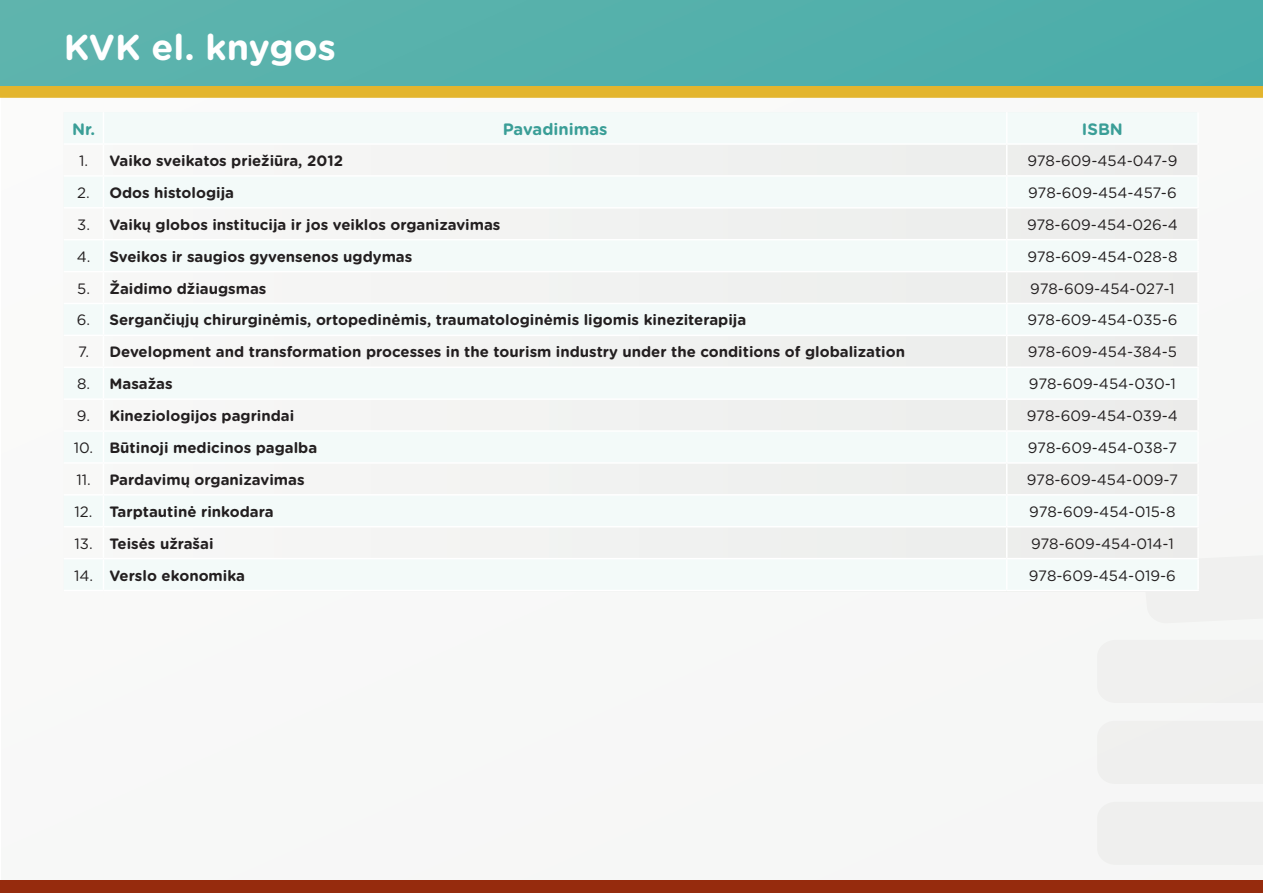
<style>
.page{position:relative;width:1263px;height:893px;background:#fff}
.page>*{position:absolute;margin:0;border:0;box-sizing:border-box;transform-origin:0 0}
.t1{font:700 36px "Gotham Rounded";color:#fff}
.t2{font:700 16.5px "Gotham Rounded";color:#3a9e97}
.t3{font:700 15px "Gotham Rounded";color:#231f20}
.t4{font:15px "Gotham Rounded";color:#231f20}
.s1{font-weight:400}
</style>
<div class="page">
<div style="left:1px;top:0;width:1262px;height:893px;background:#f6f8f7"></div>
<svg style="left:0;top:85px;width:1263px;height:13px;background:#d8b53a"></svg>
<div style="left:0;top:0;width:1263px;height:85px;background:#54b0ab"></div>
<svg style="left:1004px;top:145px;width:193px;height:413px"></svg>
<hr style="left:103px;top:112px;width:1px;height:31px;background:#fff">
<hr style="left:1006px;top:112px;width:1px;height:31px;background:#fff">
<hr style="left:64px;top:143px;width:39px;height:2px;background:#fff">
<hr style="left:103px;top:143px;width:904px;height:2px;background:#fff">
<hr style="left:103px;top:145px;width:1px;height:30px;background:#fff">
<hr style="left:1007px;top:143px;width:192px;height:2px;background:#fff">
<hr style="left:1006px;top:145px;width:1px;height:30px;background:#fff">
<hr style="left:64px;top:175px;width:39px;height:2px;background:#fff">
<hr style="left:103px;top:175px;width:904px;height:2px;background:#fff">
<hr style="left:103px;top:177px;width:1px;height:30px;background:#fff">
<hr style="left:1007px;top:175px;width:192px;height:2px;background:#fff">
<hr style="left:1006px;top:177px;width:1px;height:30px;background:#fff">
<hr style="left:64px;top:207px;width:39px;height:2px;background:#fff">
<hr style="left:103px;top:207px;width:904px;height:2px;background:#fff">
<hr style="left:103px;top:209px;width:1px;height:30px;background:#fff">
<hr style="left:1007px;top:207px;width:192px;height:2px;background:#fff">
<hr style="left:1006px;top:209px;width:1px;height:30px;background:#fff">
<hr style="left:64px;top:239px;width:39px;height:1px;background:#fff">
<hr style="left:103px;top:239px;width:904px;height:1px;background:#fff">
<hr style="left:103px;top:240px;width:1px;height:31px;background:#fff">
<hr style="left:1007px;top:239px;width:192px;height:1px;background:#fff">
<hr style="left:1006px;top:240px;width:1px;height:31px;background:#fff">
<hr style="left:64px;top:271px;width:39px;height:1px;background:#fff">
<hr style="left:103px;top:271px;width:904px;height:1px;background:#fff">
<hr style="left:103px;top:272px;width:1px;height:31px;background:#fff">
<hr style="left:1007px;top:271px;width:192px;height:1px;background:#fff">
<hr style="left:1006px;top:272px;width:1px;height:31px;background:#fff">
<hr style="left:64px;top:303px;width:39px;height:1px;background:#fff">
<hr style="left:103px;top:303px;width:904px;height:1px;background:#fff">
<hr style="left:103px;top:304px;width:1px;height:31px;background:#fff">
<hr style="left:1007px;top:303px;width:192px;height:1px;background:#fff">
<hr style="left:1006px;top:304px;width:1px;height:31px;background:#fff">
<hr style="left:64px;top:335px;width:39px;height:1px;background:#fff">
<hr style="left:103px;top:335px;width:904px;height:1px;background:#fff">
<hr style="left:103px;top:336px;width:1px;height:30px;background:#fff">
<hr style="left:1007px;top:335px;width:192px;height:1px;background:#fff">
<hr style="left:1006px;top:336px;width:1px;height:30px;background:#fff">
<hr style="left:64px;top:366px;width:39px;height:2px;background:#fff">
<hr style="left:103px;top:366px;width:904px;height:2px;background:#fff">
<hr style="left:103px;top:368px;width:1px;height:30px;background:#fff">
<hr style="left:1007px;top:366px;width:192px;height:2px;background:#fff">
<hr style="left:1006px;top:368px;width:1px;height:30px;background:#fff">
<hr style="left:64px;top:398px;width:39px;height:2px;background:#fff">
<hr style="left:103px;top:398px;width:904px;height:2px;background:#fff">
<hr style="left:103px;top:400px;width:1px;height:30px;background:#fff">
<hr style="left:1007px;top:398px;width:192px;height:2px;background:#fff">
<hr style="left:1006px;top:400px;width:1px;height:30px;background:#fff">
<hr style="left:64px;top:430px;width:39px;height:2px;background:#fff">
<hr style="left:103px;top:430px;width:904px;height:2px;background:#fff">
<hr style="left:103px;top:432px;width:1px;height:30px;background:#fff">
<hr style="left:1007px;top:430px;width:192px;height:2px;background:#fff">
<hr style="left:1006px;top:432px;width:1px;height:30px;background:#fff">
<hr style="left:64px;top:462px;width:39px;height:2px;background:#fff">
<hr style="left:103px;top:462px;width:904px;height:2px;background:#fff">
<hr style="left:103px;top:464px;width:1px;height:30px;background:#fff">
<hr style="left:1007px;top:462px;width:192px;height:2px;background:#fff">
<hr style="left:1006px;top:464px;width:1px;height:30px;background:#fff">
<hr style="left:64px;top:494px;width:39px;height:2px;background:#fff">
<hr style="left:103px;top:494px;width:904px;height:2px;background:#fff">
<hr style="left:103px;top:496px;width:1px;height:30px;background:#fff">
<hr style="left:1007px;top:494px;width:192px;height:2px;background:#fff">
<hr style="left:1006px;top:496px;width:1px;height:30px;background:#fff">
<hr style="left:64px;top:526px;width:39px;height:1px;background:#fff">
<hr style="left:103px;top:526px;width:904px;height:1px;background:#fff">
<hr style="left:103px;top:527px;width:1px;height:31px;background:#fff">
<hr style="left:1007px;top:526px;width:192px;height:1px;background:#fff">
<hr style="left:1006px;top:527px;width:1px;height:31px;background:#fff">
<hr style="left:64px;top:558px;width:39px;height:1px;background:#fff">
<hr style="left:103px;top:558px;width:904px;height:1px;background:#fff">
<hr style="left:103px;top:559px;width:1px;height:31px;background:#fff">
<hr style="left:1007px;top:558px;width:192px;height:1px;background:#fff">
<hr style="left:1006px;top:559px;width:1px;height:31px;background:#fff">
<hr style="left:64px;top:590px;width:39px;height:1px;background:#fff">
<hr style="left:103px;top:590px;width:904px;height:1px;background:#fff">
<hr style="left:1007px;top:590px;width:192px;height:1px;background:#fff">
<hr style="left:1197px;top:112px;width:2px;height:31px;background:#fff">
<hr style="left:1197px;top:145px;width:2px;height:30px;background:#fff">
<hr style="left:1197px;top:177px;width:2px;height:30px;background:#fff">
<hr style="left:1197px;top:209px;width:2px;height:30px;background:#fff">
<hr style="left:1197px;top:240px;width:2px;height:31px;background:#fff">
<hr style="left:1197px;top:272px;width:2px;height:31px;background:#fff">
<hr style="left:1197px;top:304px;width:2px;height:31px;background:#fff">
<hr style="left:1197px;top:336px;width:2px;height:30px;background:#fff">
<hr style="left:1197px;top:368px;width:2px;height:30px;background:#fff">
<hr style="left:1197px;top:400px;width:2px;height:30px;background:#fff">
<hr style="left:1197px;top:432px;width:2px;height:30px;background:#fff">
<hr style="left:1197px;top:464px;width:2px;height:30px;background:#fff">
<hr style="left:1197px;top:496px;width:2px;height:30px;background:#fff">
<hr style="left:1197px;top:527px;width:2px;height:31px;background:#fff">
<hr style="left:1197px;top:559px;width:2px;height:31px;background:#fff">
<div style="left:0;top:880px;width:1263px;height:13px;background:#962b0d"></div>
<h1 class="t1" style="left:64px;top:21px;width:274px">KVK el. knygos</h1>
<p class="t2" style="left:72px;top:117px;width:25px">Nr.</p>
<p class="t2" style="left:503px;top:117px;width:106px">Pavadinimas</p>
<p class="t2" style="left:1082px;top:117px;width:43px">ISBN</p>
<p class="t3" style="left:79px;top:150px;width:265px"><span class="s1">1.</span> Vaiko sveikatos priežiūra, 2012</p>
<p class="t4" style="left:1027px;top:150px;width:151px">978-609-454-047-9</p>
<p class="t3" style="left:77px;top:182px;width:158px"><span class="s1">2.</span> Odos histologija</p>
<p class="t4" style="left:1028px;top:182px;width:150px">978-609-454-457-6</p>
<p class="t3" style="left:77px;top:213px;width:425px"><span class="s1">3.</span> Vaikų globos institucija ir jos veiklos organizavimas</p>
<p class="t4" style="left:1027px;top:214px;width:152px">978-609-454-026-4</p>
<p class="t3" style="left:77px;top:245px;width:337px"><span class="s1">4.</span> Sveikos ir saugios gyvensenos ugdymas</p>
<p class="t4" style="left:1027px;top:246px;width:152px">978-609-454-028-8</p>
<p class="t3" style="left:77px;top:277px;width:191px"><span class="s1">5.</span> Žaidimo džiaugsmas</p>
<p class="t4" style="left:1030px;top:278px;width:146px">978-609-454-027-1</p>
<p class="t3" style="left:77px;top:309px;width:671px"><span class="s1">6.</span> Sergančiųjų chirurginėmis, ortopedinėmis, traumatologinėmis ligomis kineziterapija</p>
<p class="t4" style="left:1027px;top:310px;width:152px">978-609-454-035-6</p>
<p class="t3" style="left:78px;top:341px;width:828px"><span class="s1">7.</span> Development and transformation processes in the tourism industry under the conditions of globalization</p>
<p class="t4" style="left:1028px;top:342px;width:151px">978-609-454-384-5</p>
<p class="t3" style="left:77px;top:373px;width:97px"><span class="s1">8.</span> Masažas</p>
<p class="t4" style="left:1029px;top:374px;width:148px">978-609-454-030-1</p>
<p class="t3" style="left:77px;top:405px;width:219px"><span class="s1">9.</span> Kineziologijos pagrindai</p>
<p class="t4" style="left:1027px;top:405px;width:153px">978-609-454-039-4</p>
<p class="t3" style="left:74px;top:437px;width:245px"><span class="s1">10.</span> Būtinoji medicinos pagalba</p>
<p class="t4" style="left:1028px;top:437px;width:151px">978-609-454-038-7</p>
<p class="t3" style="left:76px;top:469px;width:230px"><span class="s1">11.</span> Pardavimų organizavimas</p>
<p class="t4" style="left:1027px;top:469px;width:153px">978-609-454-009-7</p>
<p class="t3" style="left:75px;top:500px;width:201px"><span class="s1">12.</span> Tarptautinė rinkodara</p>
<p class="t4" style="left:1029px;top:501px;width:148px">978-609-454-015-8</p>
<p class="t3" style="left:74px;top:532px;width:141px"><span class="s1">13.</span> Teisės užrašai</p>
<p class="t4" style="left:1031px;top:533px;width:144px">978-609-454-014-1</p>
<p class="t3" style="left:74px;top:564px;width:172px"><span class="s1">14.</span> Verslo ekonomika</p>
<p class="t4" style="left:1029px;top:565px;width:148px">978-609-454-019-6</p>
</div>
